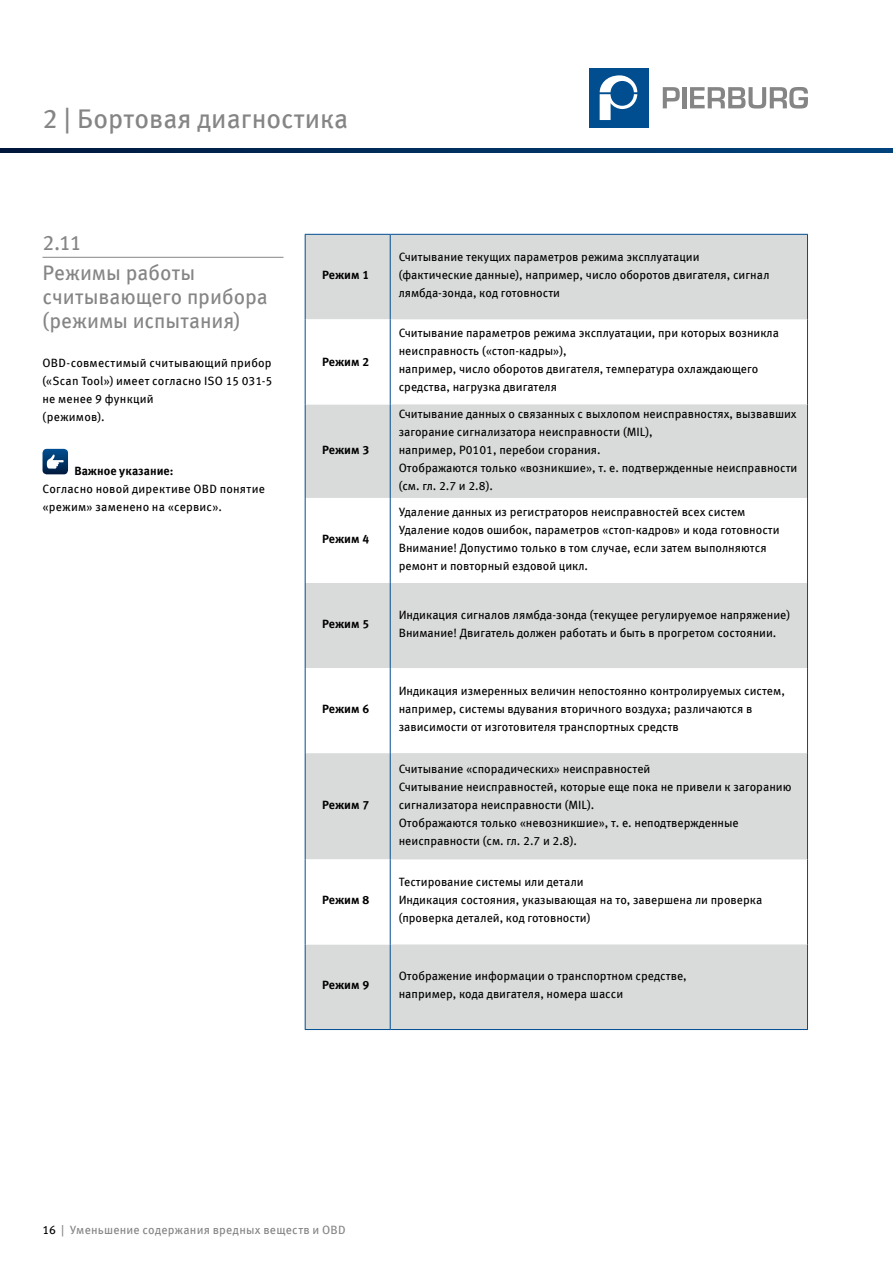
<style>
.page{position:relative;width:893px;height:1263px;background:#fff}
.page>*{position:absolute;margin:0;border:0;box-sizing:border-box;transform-origin:0 0}
.t1{font:27px "Meta OFC";color:#868585}
.t2{font:21px/30px "Meta OFC";color:#868585}
.t3{font:12px/18px "Meta OFC";color:#000}
.t4{font:700 12px "Meta OFC";color:#000}
.t5{font:12px/18px "Meta OFC";letter-spacing:.02em;color:#000}
.t6{font:12px "Meta OFC";letter-spacing:.02em;color:#868585}
.s1{color:#000}
</style>
<div class="page">
<div style="left:589px;top:68px;width:59px;height:60px;background:#004e90"></div>
<svg style="left:600px;top:75px;width:37px;height:45px"></svg>
<svg style="left:663px;top:87px;width:17px;height:21px"></svg>
<div style="left:682px;top:87px;width:5px;height:21px;background:#868585"></div>
<svg style="left:690px;top:87px;width:118px;height:22px"></svg>
<svg style="left:0;top:149px;width:893px;height:3px;background:#002e5c"></svg>
<hr style="left:43px;top:257px;width:240px;height:1px;background:#868585">
<svg style="left:43px;top:449px;width:25px;height:25px"></svg>
<svg style="left:306px;top:235px;width:501px;height:794px;fill:#d9dada"></svg>
<svg style="left:306px;top:319px;width:84px;height:625px"></svg>
<hr style="left:305px;top:235px;width:1px;height:84px;background:#004e90">
<hr style="left:305px;top:234px;width:85px;height:1px;background:#004e90">
<hr style="left:390px;top:235px;width:1px;height:84px;background:#004e90">
<hr style="left:390px;top:234px;width:418px;height:1px;background:#004e90">
<hr style="left:807px;top:235px;width:1px;height:84px;background:#004e90">
<hr style="left:305px;top:319px;width:1px;height:85px;background:#004e90">
<hr style="left:390px;top:319px;width:1px;height:85px;background:#004e90">
<hr style="left:807px;top:319px;width:1px;height:85px;background:#004e90">
<hr style="left:305px;top:404px;width:1px;height:94px;background:#004e90">
<hr style="left:390px;top:404px;width:1px;height:94px;background:#004e90">
<hr style="left:807px;top:404px;width:1px;height:94px;background:#004e90">
<hr style="left:305px;top:498px;width:1px;height:85px;background:#004e90">
<hr style="left:390px;top:498px;width:1px;height:85px;background:#004e90">
<hr style="left:807px;top:498px;width:1px;height:85px;background:#004e90">
<hr style="left:305px;top:583px;width:1px;height:85px;background:#004e90">
<hr style="left:390px;top:583px;width:1px;height:85px;background:#004e90">
<hr style="left:807px;top:583px;width:1px;height:85px;background:#004e90">
<hr style="left:305px;top:668px;width:1px;height:85px;background:#004e90">
<hr style="left:390px;top:668px;width:1px;height:85px;background:#004e90">
<hr style="left:807px;top:668px;width:1px;height:85px;background:#004e90">
<hr style="left:305px;top:753px;width:1px;height:106px;background:#004e90">
<hr style="left:390px;top:753px;width:1px;height:106px;background:#004e90">
<hr style="left:807px;top:753px;width:1px;height:106px;background:#004e90">
<hr style="left:305px;top:859px;width:1px;height:85px;background:#004e90">
<hr style="left:390px;top:859px;width:1px;height:85px;background:#004e90">
<hr style="left:807px;top:859px;width:1px;height:85px;background:#004e90">
<hr style="left:305px;top:944px;width:1px;height:85px;background:#004e90">
<hr style="left:305px;top:1029px;width:85px;height:1px;background:#004e90">
<hr style="left:390px;top:944px;width:1px;height:85px;background:#004e90">
<hr style="left:807px;top:944px;width:1px;height:85px;background:#004e90">
<hr style="left:390px;top:1029px;width:418px;height:1px;background:#004e90">
<h1 class="t1" style="left:43px;top:101px;width:307px">2 | Бортовая диагностика</h1>
<h2 class="t2" style="left:43px;top:228px;width:154px">2.11<br>Режимы работы</h2>
<h2 class="t2" style="left:43px;top:285px;width:227px;line-height:24px">считывающего прибора (режимы испытания)</h2>
<p class="t3" style="left:43px;top:354px;width:231px">OBD-совместимый считывающий прибор («Scan Tool») имеет согласно ISO 15 031-5 не менее 9 функций<br>(режимов).</p>
<p class="t4" style="left:74px;top:463px;width:100px">Важное указание:</p>
<p class="t5" style="left:43px;top:480px;width:224px">Согласно новой директиве OBD понятие «режим» заменено на «сервис».</p>
<p class="t4" style="left:322px;top:268px;width:48px">Режим 1</p>
<p class="t4" style="left:322px;top:355px;width:48px">Режим 2</p>
<p class="t4" style="left:322px;top:442px;width:48px">Режим 3</p>
<p class="t4" style="left:322px;top:531px;width:48px">Режим 4</p>
<p class="t3" style="left:399px;top:248px;width:372px">Считывание текущих параметров режима эксплуатации (фактические данные), например, число оборотов двигателя, сигнал лямбда-зонда, код готовности</p>
<p class="t3" style="left:399px;top:324px;width:382px">Считывание параметров режима эксплуатации, при которых возникла неисправность («стоп-кадры»),<br>например, число оборотов двигателя, температура охлаждающего средства, нагрузка двигателя</p>
<p class="t3" style="left:399px;top:404px;width:400px">Считывание данных о связанных с выхлопом неисправностях, вызвавших загорание сигнализатора неисправности (MIL),<br>например, P0101, перебои сгорания.<br>Отображаются только «возникшие», т. е. подтвержденные неисправности (см. гл. 2.7 и 2.8).</p>
<p class="t3" style="left:399px;top:503px;width:382px">Удаление данных из регистраторов неисправностей всех систем Удаление кодов ошибок, параметров «стоп-кадров» и кода готовности Внимание! Допустимо только в том случае, если затем выполняются ремонт и повторный ездовой цикл.</p>
<p class="t4" style="left:322px;top:616px;width:48px">Режим 5</p>
<p class="t3" style="left:399px;top:606px;width:393px">Индикация сигналов лямбда-зонда (текущее регулируемое напряжение)<br>Внимание! Двигатель должен работать и быть в прогретом состоянии.</p>
<p class="t4" style="left:322px;top:701px;width:48px">Режим 6</p>
<p class="t4" style="left:322px;top:797px;width:48px">Режим 7</p>
<p class="t4" style="left:322px;top:892px;width:48px">Режим 8</p>
<p class="t3" style="left:399px;top:682px;width:388px">Индикация измеренных величин непостоянно контролируемых систем, например, системы вдувания вторичного воздуха; различаются в зависимости от изготовителя транспортных средств</p>
<p class="t3" style="left:399px;top:759px;width:394px">Считывание «спорадических» неисправностей<br>Считывание неисправностей, которые еще пока не привели к загоранию сигнализатора неисправности (MIL).<br>Отображаются только «невозникшие», т. е. неподтвержденные неисправности (см. гл. 2.7 и 2.8).</p>
<p class="t3" style="left:399px;top:873px;width:365px">Тестирование системы или детали<br>Индикация состояния, указывающая на то, завершена ли проверка (проверка деталей, код готовности)</p>
<p class="t4" style="left:322px;top:978px;width:48px">Режим 9</p>
<p class="t3" style="left:399px;top:967px;width:290px">Отображение информации о транспортном средстве, например, кода двигателя, номера шасси</p>
<p class="t6" style="left:43px;top:1222px;width:305px"><span class="s1">16</span> | Уменьшениe содержания вредных веществ и OBD</p>
</div>
